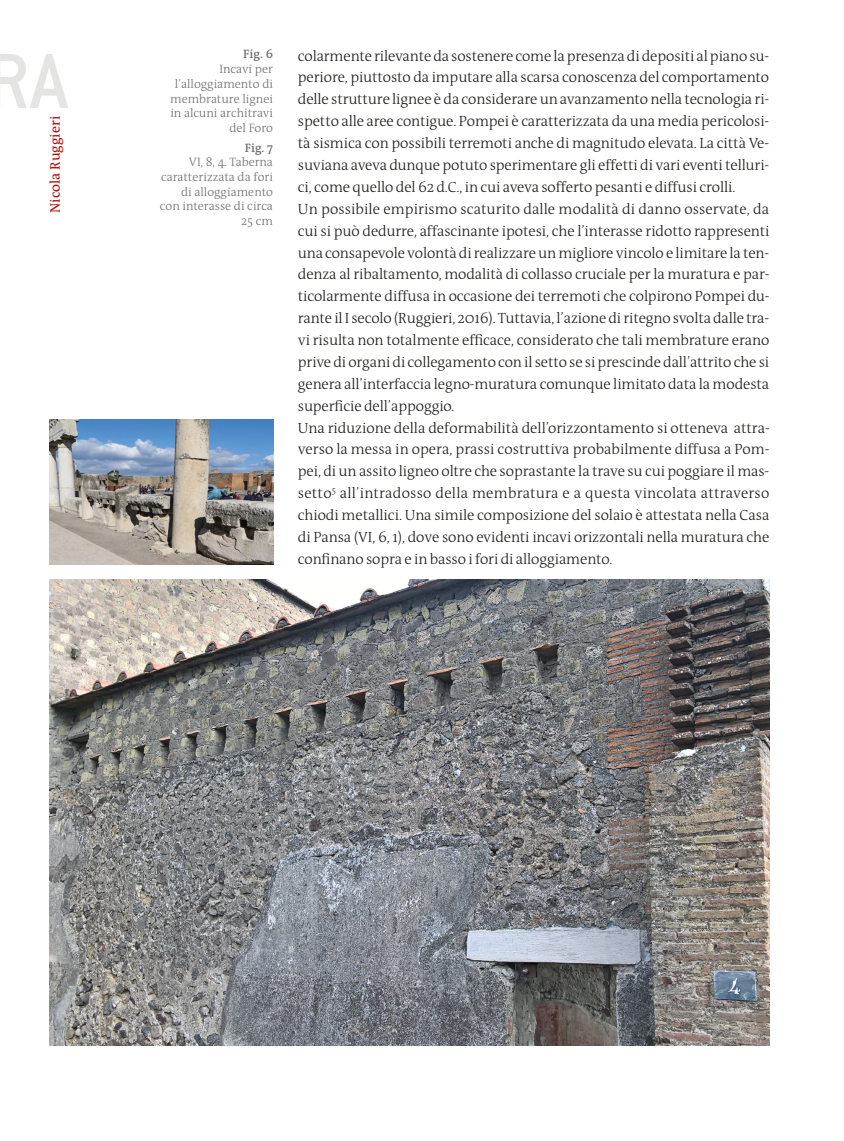
<style>
.page{position:relative;width:844px;height:1141px;background:#fff}
.page>*{position:absolute;margin:0;border:0;box-sizing:border-box;transform-origin:0 0}
.t1{font:500 85.58px "Conduit ITC";color:#e4e4e3}
.t2{font:300 14.88px/21.9px "The Antiqua B3";letter-spacing:-.01em;color:#1d1d1b}
.t3{font:14px "The Antiqua B5";color:#ae0f0a}
.t4{font:300 12.25px/14.7px "The Antiqua B3";color:#70706f;text-align:right}
.t5{font:600 12.25px "The Antiqua B6";color:#70706f}
</style>
<div class="page">
<img style="left:50px;top:579px;width:719px;height:466px">
<img style="left:50px;top:420px;width:223px;height:144px">
<h1 class="t1" style="left:-14px;top:33px;width:84px">RA</h1>
<p class="t3" style="left:48px;top:213px;width:98px;rotate:-90deg">Nicola Ruggieri</p>
<p class="t5" style="left:243px;top:48px;width:31px">Fig. 6</p>
<p class="t4" style="left:170px;top:62px;width:104px">Incavi per l’alloggiamento di membrature lignei in alcuni architravi del Foro</p>
<p class="t5" style="left:245px;top:141px;width:30px">Fig. 7</p>
<p class="t4" style="left:160px;top:155px;width:115px">VI, 8, 4. Taberna caratterizzata da fori di alloggiamento con interasse di circa<br>25 cm</p>
<p class="t2" style="left:298px;top:45px;width:473px">colarmente rilevante da sostenere come la presenza di depositi al piano su&shy;periore, piuttosto da imputare alla scarsa conoscenza del comportamento delle strutture lignee è da considerare un avanzamento nella tecnologia ri&shy;spetto alle aree contigue. Pompei è caratterizzata da una media pericolosi&shy;tà sismica con possibili terremoti anche di magnitudo elevata. La città Ve&shy;suviana aveva dunque potuto sperimentare gli effetti di vari eventi telluri&shy;ci, come quello del 62 d.C., in cui aveva sofferto pesanti e diffusi crolli.<br>Un possibile empirismo scaturito dalle modalità di danno osservate, da cui si può dedurre, affascinante ipotesi, che l’interasse ridotto rappresenti una consapevole volontà di realizzare un migliore vincolo e limitare la ten&shy;denza al ribaltamento, modalità di collasso cruciale per la muratura e par&shy;ticolarmente diffusa in occasione dei terremoti che colpirono Pompei du&shy;rante il I secolo (Ruggieri, 2016). Tuttavia, l’azione di ritegno svolta dalle tra&shy;vi risulta non totalmente efficace, considerato che tali membrature erano prive di organi di collegamento con il setto se si prescinde dall’attrito che si genera all’interfaccia legno-muratura comunque limitato data la modesta superficie dell’appoggio.<br>Una riduzione della deformabilità dell’orizzontamento si otteneva attra&shy;verso la messa in opera, prassi costruttiva probabilmente diffusa a Pom&shy;pei, di un assito ligneo oltre che soprastante la trave su cui poggiare il mas&shy;setto<sup>5</sup> all’intradosso della membratura e a questa vincolata attraverso chiodi metallici. Una simile composizione del solaio è attestata nella Casa di Pansa (VI, 6, 1), dove sono evidenti incavi orizzontali nella muratura che confinano sopra e in basso i fori di alloggiamento.</p>
</div>
